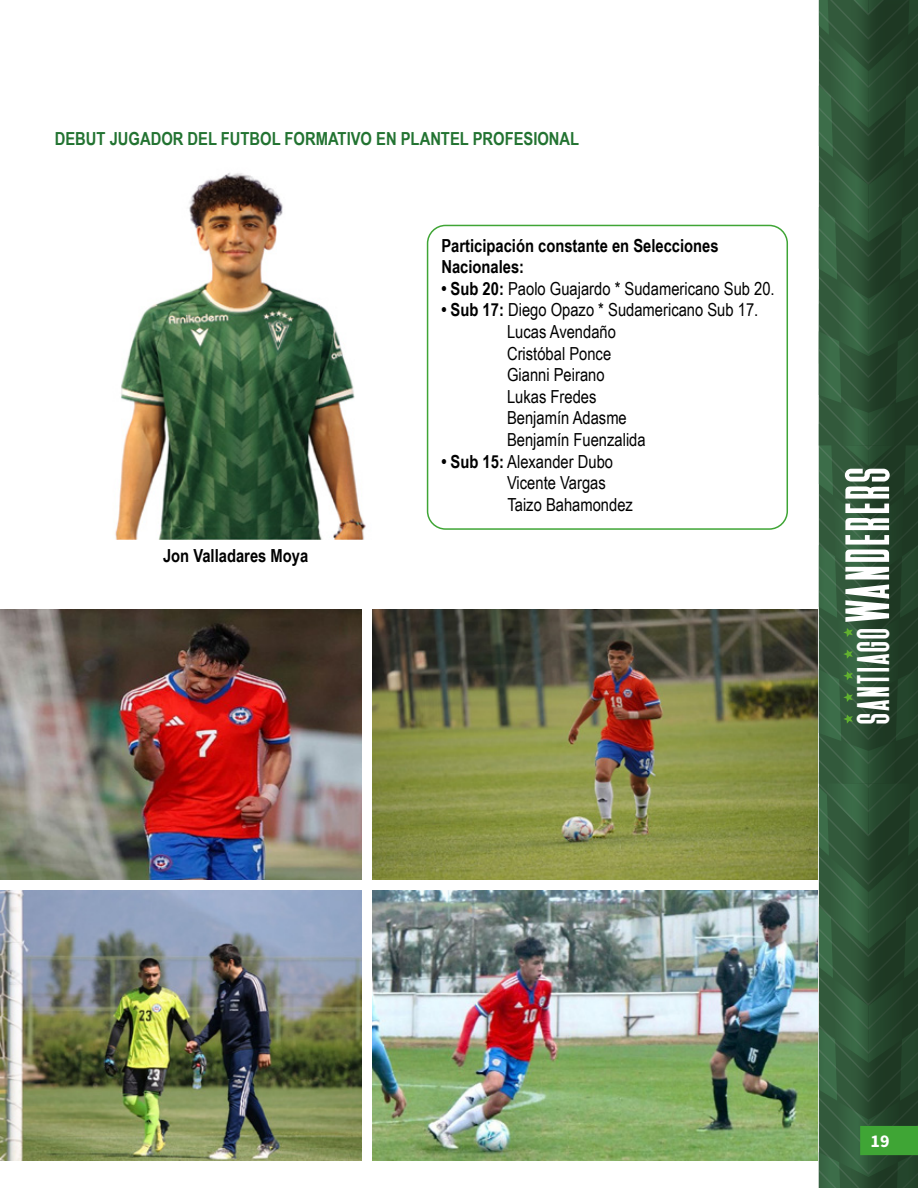
<style>
.page{position:relative;width:918px;height:1188px;background:#fff}
.page>*{position:absolute;margin:0;border:0;box-sizing:border-box;transform-origin:0 0}
.t1{font:58.05px "Heathergreen";letter-spacing:.06em;color:#fff}
.t2{font:18px/21.6px "Arial Narrow";color:#000}
.t3{font:700 18px/21.6px "Arial Narrow";color:#000}
.t4{font:700 18px "Arial Narrow";color:#227331}
.t5{font:700 18px "Source Sans Pro";color:#fff}
.s1{font-weight:700}
.s2{font-size:42.6px}
</style>
<div class="page">
<img style="left:818px;top:0;width:1px;height:1188px">
<svg style="left:819px;top:0;width:99px;height:1188px;background:#2c5034"></svg>
<div style="left:427px;top:225px;width:361px;height:305px;border:2px solid #3fa535;border-radius:18px"></div>
<img style="left:115px;top:172px;width:251px;height:367px">
<img style="left:0;top:609px;width:361px;height:271px">
<img style="left:0;top:890px;width:361px;height:271px">
<img style="left:372px;top:609px;width:446px;height:271px">
<img style="left:372px;top:890px;width:446px;height:271px">
<p class="t4" style="left:55px;top:125px;width:526px">DEBUT JUGADOR DEL FUTBOL FORMATIVO EN PLANTEL PROFESIONAL</p>
<p class="t3" style="left:163px;top:544px;width:147px">Jon Valladares Moya</p>
<p class="t3" style="left:441px;top:234px;width:279px">Participación constante en Selecciones<br>Nacionales:</p>
<p class="t2" style="left:441px;top:277px;width:335px"><span class="s1">• Sub 20:</span> Paolo Guajardo * Sudamericano Sub 20.</p>
<p class="t2" style="left:507px;top:299px;width:253px;text-indent:-66px"><span class="s1">• Sub 17:</span> Diego Opazo * Sudamericano Sub 17.<br>Lucas Avendaño<br>Cristóbal Ponce<br>Gianni Peirano<br>Lukas Fredes<br>Benjamín Adasme<br>Benjamín Fuenzalida</p>
<p class="t2" style="left:507px;top:450px;width:127px;text-indent:-66px"><span class="s1">• Sub 15:</span> Alexander Dubo<br>Vicente Vargas<br>Taizo Bahamondez</p>
<h1 class="t1" style="left:820px;top:724px;width:257px;rotate:-90deg"><span class="s2">SANTIAGO</span>WANDERERS</h1>
<p class="t5" style="left:871px;top:1129px;width:21px">19</p>
</div>
